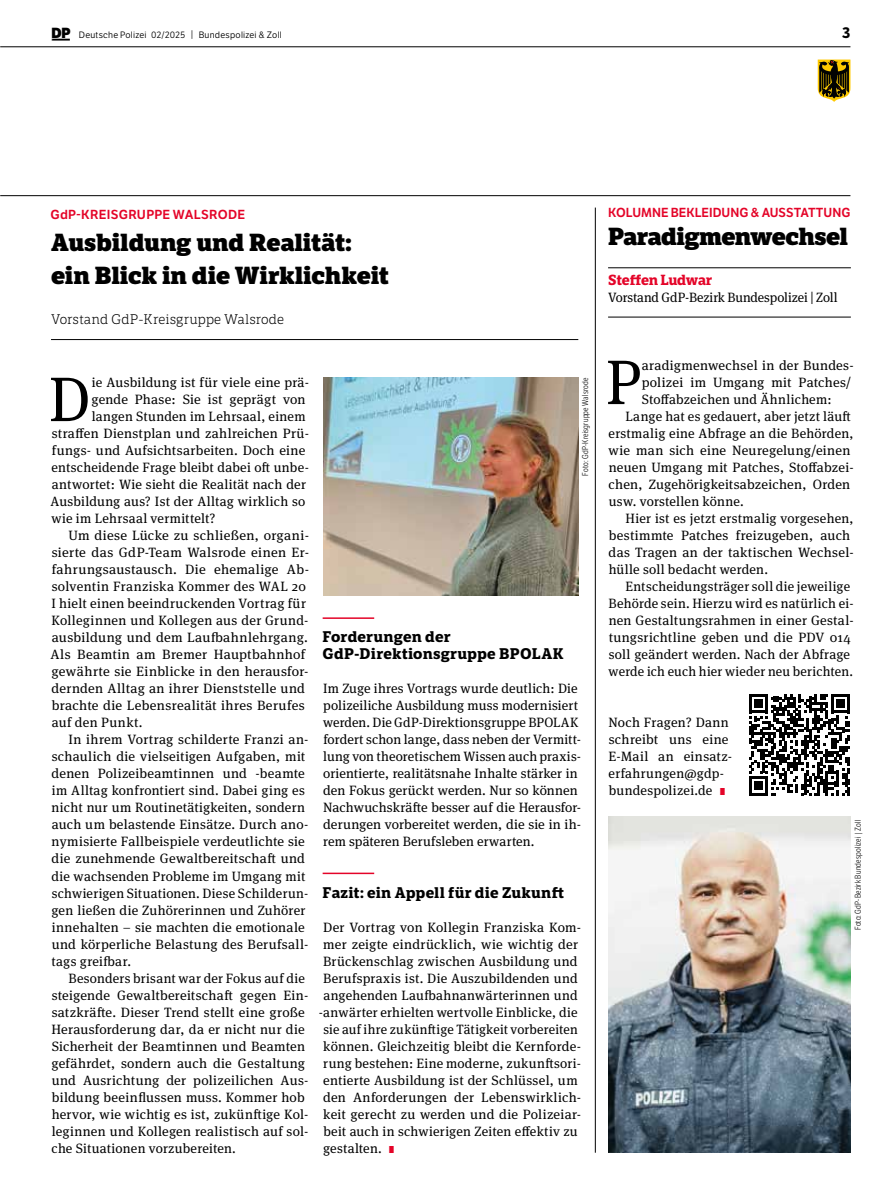
<style>
.page{position:relative;width:893px;height:1191px;background:#fff}
.page>*{position:absolute;margin:0;border:0;box-sizing:border-box;transform-origin:0 0}
.t1{font:62.85px "Meta Serif Pro";color:#000}
.t2{font:800 24px/33px "LFT Etica Sheriff";letter-spacing:-.01em;color:#000}
.t3{font:700 15px/17px "LFT Etica Sheriff";letter-spacing:.01em;color:#000}
.t4{font:700 15px "LFT Etica";color:#000}
.t5{font:700 14.25px "LFT Etica Sheriff";letter-spacing:-.02em;color:#e40428}
.t6{font:13.5px/17px "Meta Serif Pro";letter-spacing:.02em;color:#000}
.t7{font:13.5px "Meta Serif Pro";letter-spacing:-.005em;color:#000}
.t8{font:300 13.5px "LFT Etica Sheriff";color:#000}
.t9{font:12.75px "LFT Etica SB";letter-spacing:.005em;color:#e40428}
.t10{font:9px "LFT Etica Bk";letter-spacing:.025em;color:#000}
.t11{font:300 8.25px "LFT Etica Condensed";letter-spacing:.025em;color:#000}
.s1{font-family:"LFT Etica XB";font-size:14.25px}
.s2{font-size:9.3px}
.s3{font-family:"LFT Etica XB";font-size:9.75px;color:#e40428}
</style>
<div class="page">
<hr style="left:0;top:195px;width:850px;height:1px;background:#000">
<hr style="left:0;top:47px;width:850px;height:1px;background:#000">
<svg style="left:52px;top:39px;width:18px;height:2px"></svg>
<svg style="left:818px;top:60px;width:32px;height:42px"></svg>
<hr style="left:595px;top:207px;width:1px;height:945px;background:#000">
<hr style="left:51px;top:339px;width:527px;height:1px;background:#000">
<hr style="left:323px;top:617px;width:51px;height:2px;background:#e40428">
<hr style="left:323px;top:872px;width:51px;height:2px;background:#e40428">
<svg style="left:749px;top:694px;width:101px;height:101px"></svg>
<img style="left:323px;top:377px;width:255px;height:218px">
<img style="left:608px;top:816px;width:242px;height:336px">
<hr style="left:608px;top:267px;width:243px;height:1px;background:#000">
<hr style="left:608px;top:317px;width:243px;height:1px;background:#000">
<p class="t10" style="left:52px;top:29px;width:232px"><span class="s1">DP</span> Deutsche Polizei 02/2025 <span class="s2">|</span> Bundespolizei &amp; Zoll</p>
<p class="t4" style="left:842px;top:23px;width:10px">3</p>
<p class="t9" style="left:50px;top:207px;width:196px">GdP-KREISGRUPPE WALSRODE</p>
<h2 class="t2" style="left:51px;top:226px;width:340px">Ausbildung und Realität: ein Blick in die Wirklichkeit</h2>
<p class="t8" style="left:51px;top:312px;width:235px">Vorstand GdP-Kreisgruppe Walsrode</p>
<h1 class="t1" style="left:49px;top:354px;width:43px">D</h1>
<p class="t6" style="left:92px;top:373px;width:219px">ie Ausbildung ist für viele eine prä-</p>
<p class="t6" style="left:91px;top:390px;width:216px">gende Phase: Sie ist geprägt von</p>
<p class="t6" style="left:92px;top:407px;width:215px">langen Stunden im Lehrsaal, einem</p>
<p class="t6" style="left:52px;top:424px;width:259px">straffen Dienstplan und zahlreichen Prü-</p>
<p class="t6" style="left:52px;top:441px;width:255px">fungs- und Aufsichtsarbeiten. Doch eine</p>
<p class="t6" style="left:52px;top:458px;width:259px">entscheidende Frage bleibt dabei oft unbe-</p>
<p class="t6" style="left:52px;top:475px;width:256px">antwortet: Wie sieht die Realität nach der</p>
<p class="t6" style="left:50px;top:492px;width:256px">Ausbildung aus? Ist der Alltag wirklich so</p>
<p class="t6" style="left:52px;top:509px;width:165px">wie im Lehrsaal vermittelt?</p>
<p class="t6" style="left:69px;top:526px;width:242px">Um diese Lücke zu schließen, organi-</p>
<p class="t6" style="left:52px;top:543px;width:259px">sierte das GdP-Team Walsrode einen Er-</p>
<p class="t6" style="left:52px;top:560px;width:259px">fahrungsaustausch. Die ehemalige Ab-</p>
<p class="t6" style="left:52px;top:577px;width:256px">solventin Franziska Kommer des WAL 20</p>
<p class="t6" style="left:52px;top:594px;width:256px">I hielt einen beeindruckenden Vortrag für</p>
<p class="t6" style="left:52px;top:611px;width:258px">Kolleginnen und Kollegen aus der Grund-</p>
<p class="t6" style="left:52px;top:628px;width:258px">ausbildung und dem Laufbahnlehrgang.</p>
<p class="t6" style="left:50px;top:645px;width:256px">Als Beamtin am Bremer Hauptbahnhof</p>
<p class="t6" style="left:51px;top:662px;width:259px">gewährte sie Einblicke in den herausfor-</p>
<p class="t6" style="left:52px;top:679px;width:255px">dernden Alltag an ihrer Dienststelle und</p>
<p class="t6" style="left:52px;top:696px;width:255px">brachte die Lebensrealität ihres Berufes</p>
<p class="t6" style="left:52px;top:713px;width:92px">auf den Punkt.</p>
<p class="t6" style="left:69px;top:730px;width:241px">In ihrem Vortrag schilderte Franzi an-</p>
<p class="t6" style="left:52px;top:747px;width:255px">schaulich die vielseitigen Aufgaben, mit</p>
<p class="t6" style="left:52px;top:764px;width:255px">denen Polizeibeamtinnen und -beamte</p>
<p class="t6" style="left:52px;top:781px;width:255px">im Alltag konfrontiert sind. Dabei ging es</p>
<p class="t6" style="left:52px;top:798px;width:255px">nicht nur um Routinetätigkeiten, sondern</p>
<p class="t6" style="left:52px;top:815px;width:258px">auch um belastende Einsätze. Durch ano-</p>
<p class="t6" style="left:52px;top:832px;width:255px">nymisierte Fallbeispiele verdeutlichte sie</p>
<p class="t6" style="left:52px;top:849px;width:255px">die zunehmende Gewaltbereitschaft und</p>
<p class="t6" style="left:52px;top:866px;width:255px">die wachsenden Probleme im Umgang mit</p>
<p class="t6" style="left:52px;top:883px;width:258px">schwierigen Situationen. Diese Schilderun-</p>
<p class="t6" style="left:51px;top:900px;width:256px">gen ließen die Zuhörerinnen und Zuhörer</p>
<p class="t6" style="left:52px;top:917px;width:254px">innehalten – sie machten die emotionale</p>
<p class="t6" style="left:52px;top:934px;width:258px">und körperliche Belastung des Berufsall-</p>
<p class="t6" style="left:52px;top:951px;width:81px">tags greifbar.</p>
<p class="t6" style="left:69px;top:968px;width:238px">Besonders brisant war der Fokus auf die</p>
<p class="t6" style="left:52px;top:985px;width:258px">steigende Gewaltbereitschaft gegen Ein-</p>
<p class="t6" style="left:52px;top:1002px;width:255px">satzkräfte. Dieser Trend stellt eine große</p>
<p class="t6" style="left:52px;top:1019px;width:255px">Herausforderung dar, da er nicht nur die</p>
<p class="t6" style="left:52px;top:1036px;width:255px">Sicherheit der Beamtinnen und Beamten</p>
<p class="t6" style="left:51px;top:1053px;width:255px">gefährdet, sondern auch die Gestaltung</p>
<p class="t6" style="left:52px;top:1070px;width:258px">und Ausrichtung der polizeilichen Aus-</p>
<p class="t6" style="left:52px;top:1087px;width:254px">bildung beeinflussen muss. Kommer hob</p>
<p class="t6" style="left:52px;top:1104px;width:258px">hervor, wie wichtig es ist, zukünftige Kol-</p>
<p class="t6" style="left:52px;top:1121px;width:258px">leginnen und Kollegen realistisch auf sol-</p>
<p class="t6" style="left:52px;top:1138px;width:186px">che Situationen vorzubereiten.</p>
<p class="t11" style="left:581px;top:475px;width:99px;rotate:-90deg">Foto: GdP-Kreisgruppe Walsrode</p>
<p class="t3" style="left:323px;top:628px;width:243px">Forderungen der<br>GdP-Direktionsgruppe BPOLAK</p>
<p class="t6" style="left:323px;top:679px;width:260px">Im Zuge ihres Vortrags wurde deutlich: Die polizeiliche Ausbildung muss modernisiert werden. Die GdP-Direktionsgruppe BPOLAK fordert schon lange, dass neben der Vermitt&shy;lung von theoretischem Wissen auch praxis&shy;orientierte, realitätsnahe Inhalte stärker in den Fokus gerückt werden. Nur so können Nachwuchskräfte besser auf die Herausfor&shy;derungen vorbereitet werden, die sie in ih&shy;rem späteren Berufsleben erwarten.</p>
<p class="t3" style="left:323px;top:884px;width:243px">Fazit: ein Appell für die Zukunft</p>
<p class="t6" style="left:323px;top:917px;width:260px">Der Vortrag von Kollegin Franziska Kom-</p>
<p class="t6" style="left:323px;top:934px;width:256px">mer zeigte eindrücklich, wie wichtig der</p>
<p class="t6" style="left:323px;top:951px;width:256px">Brückenschlag zwischen Ausbildung und</p>
<p class="t6" style="left:323px;top:968px;width:256px">Berufspraxis ist. Die Auszubildenden und</p>
<p class="t6" style="left:323px;top:985px;width:256px">angehenden Laufbahnanwärterinnen und</p>
<p class="t6" style="left:319px;top:1002px;width:260px">-anwärter erhielten wertvolle Einblicke, die</p>
<p class="t6" style="left:323px;top:1019px;width:256px">sie auf ihre zukünftige Tätigkeit vorbereiten</p>
<p class="t6" style="left:323px;top:1036px;width:259px">können. Gleichzeitig bleibt die Kernforde-</p>
<p class="t6" style="left:323px;top:1053px;width:259px">rung bestehen: Eine moderne, zukunftsori-</p>
<p class="t6" style="left:323px;top:1070px;width:256px">entierte Ausbildung ist der Schlüssel, um</p>
<p class="t6" style="left:323px;top:1087px;width:259px">den Anforderungen der Lebenswirklich-</p>
<p class="t6" style="left:323px;top:1104px;width:259px">keit gerecht zu werden und die Polizeiar-</p>
<p class="t6" style="left:323px;top:1121px;width:256px">beit auch in schwierigen Zeiten effektiv zu</p>
<p class="t6" style="left:323px;top:1138px;width:73px">gestalten. <span class="s3">I</span></p>
<p class="t9" style="left:608px;top:205px;width:244px">KOLUMNE BEKLEIDUNG &amp; AUSSTATTUNG</p>
<h2 class="t2" style="left:608px;top:220px;width:241px">Paradigmenwechsel</h2>
<p class="t5" style="left:608px;top:271px;width:106px">Steffen Ludwar</p>
<p class="t7" style="left:608px;top:287px;width:231px">Vorstand GdP-Bezirk Bundespolizei | Zoll</p>
<h1 class="t1" style="left:606px;top:337px;width:37px">P</h1>
<p class="t6" style="left:642px;top:356px;width:213px">aradigmenwechsel in der Bundes-</p>
<p class="t6" style="left:642px;top:373px;width:211px">polizei im Umgang mit Patches/</p>
<p class="t6" style="left:642px;top:390px;width:191px">Stoffabzeichen und Ähnlichem:</p>
<p class="t6" style="left:626px;top:407px;width:227px">Lange hat es gedauert, aber jetzt läuft</p>
<p class="t6" style="left:609px;top:424px;width:246px">erstmalig eine Abfrage an die Behörden,</p>
<p class="t6" style="left:609px;top:441px;width:243px">wie man sich eine Neuregelung/einen</p>
<p class="t6" style="left:609px;top:458px;width:246px">neuen Umgang mit Patches, Stoffabzei-</p>
<p class="t6" style="left:609px;top:475px;width:243px">chen, Zugehörigkeitsabzeichen, Orden</p>
<p class="t6" style="left:609px;top:492px;width:137px">usw. vorstellen könne.</p>
<p class="t6" style="left:626px;top:509px;width:230px">Hier ist es jetzt erstmalig vorgesehen,</p>
<p class="t6" style="left:609px;top:526px;width:243px">bestimmte Patches freizugeben, auch</p>
<p class="t6" style="left:609px;top:543px;width:247px">das Tragen an der taktischen Wechsel-</p>
<p class="t6" style="left:609px;top:560px;width:161px">hülle soll bedacht werden.</p>
<p class="t6" style="left:626px;top:577px;width:226px">Entscheidungsträger soll die jeweilige</p>
<p class="t6" style="left:609px;top:594px;width:247px">Behörde sein. Hierzu wird es natürlich ei-</p>
<p class="t6" style="left:609px;top:611px;width:246px">nen Gestaltungsrahmen in einer Gestal-</p>
<p class="t6" style="left:609px;top:628px;width:244px">tungsrichtline geben und die PDV 014</p>
<p class="t6" style="left:609px;top:645px;width:243px">soll geändert werden. Nach der Abfrage</p>
<p class="t6" style="left:609px;top:662px;width:246px">werde ich euch hier wieder neu berichten.</p>
<p class="t6" style="left:609px;top:713px;width:125px">Noch Fragen? Dann schreibt uns eine<br>E-Mail an einsatz&shy;erfahrungen@gdp&shy;bundespolizei.de <span class="s3">I</span></p>
<p class="t11" style="left:853px;top:930px;width:112px;rotate:-90deg">Foto: GdP-Bezirk Bundespolizei | Zoll</p>
</div>
